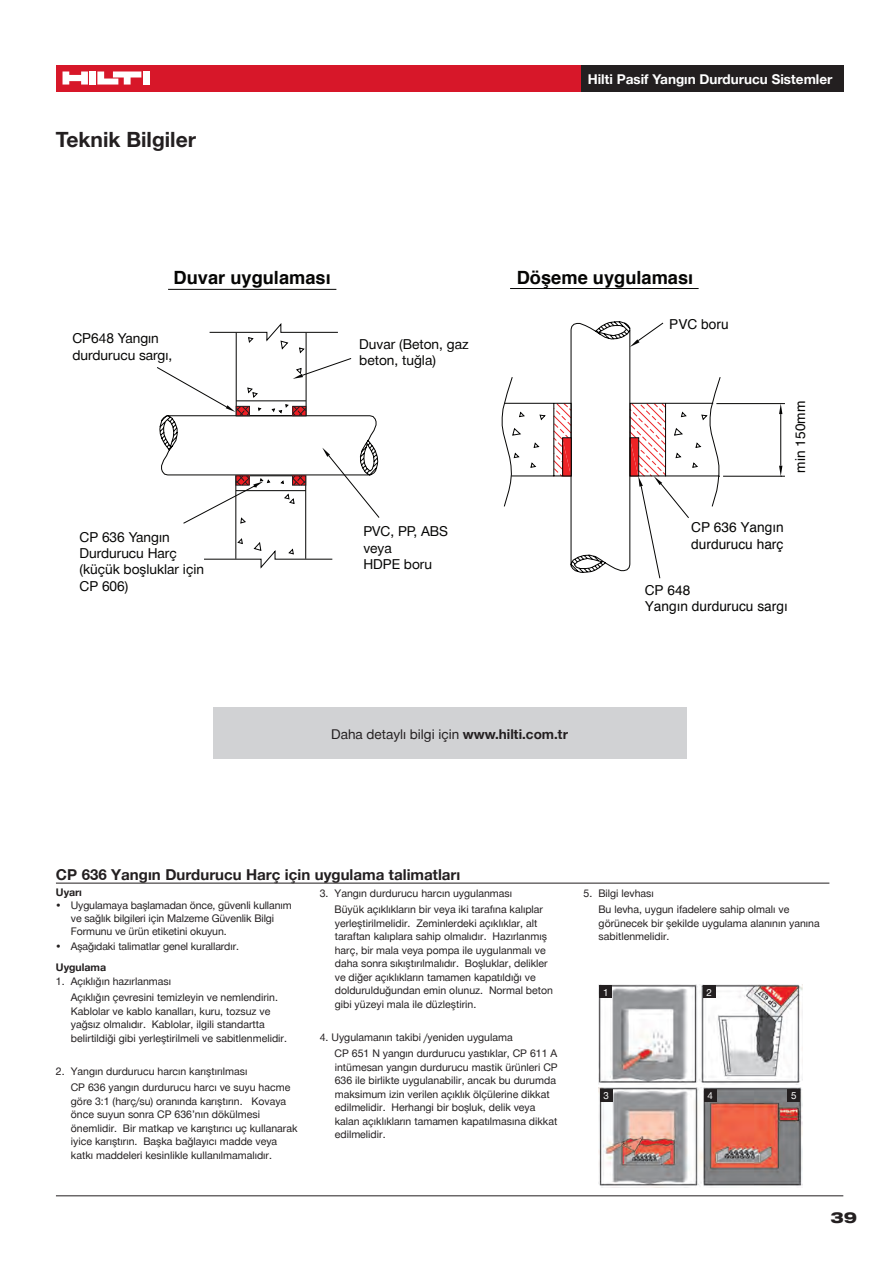
<style>
.page{position:relative;width:896px;height:1264px;background:#fff}
.page>*{position:absolute;margin:0;border:0;box-sizing:border-box;transform-origin:0 0}
.t1{font:700 21px "Hilti";color:#231f20}
.t2{font:700 18.3px "Helvetica";color:#050504}
.t3{font:700 15px "Hilti";color:#231f20}
.t4{font:800 expanded 15px "Hilti";color:#231f20}
.t5{font:13.65px/16.4px "Hilti";color:#050504}
.t6{font:13.65px/16.4px "Helvetica";color:#050504}
.t7{font:13.5px "Hilti";color:#231f20}
.t8{font:700 13.5px "Hilti";color:#fff}
.t9{font:10.5px/13.5px "Hilti";color:#231f20}
.t10{font:700 10.5px "Hilti";color:#231f20}
.t11{font:9.75px "Hilti";color:#fff}
.s1{font-weight:700}
</style>
<div class="page">
<div style="left:56px;top:65px;width:526px;height:26px;background:#d71729"></div>
<div style="left:580px;top:65px;width:262px;height:26px;background:#231f20"></div>
<div style="left:89px;top:71px;width:7px;height:14px;background:#fff"></div>
<div style="left:143px;top:71px;width:6px;height:14px;background:#fff"></div>
<svg style="left:62px;top:71px;width:26px;height:14px"></svg>
<svg style="left:97px;top:71px;width:44px;height:14px"></svg>
<hr style="left:56px;top:1195px;width:786px;height:1px;background:#231f20">
<hr style="left:56px;top:883px;width:773px;height:1px;background:#231f20">
<img style="left:598px;top:984px;width:204px;height:100px">
<img style="left:598px;top:1087px;width:204px;height:99px">
<hr style="left:168px;top:289px;width:168px;height:1px;background:#050504">
<hr style="left:510px;top:288px;width:188px;height:1px;background:#050504">
<svg style="left:204px;top:538px;width:128px;height:30px"></svg>
<svg style="left:157px;top:323px;width:223px;height:201px"></svg>
<svg style="left:501px;top:321px;width:284px;height:258px"></svg>
<div style="left:599px;top:985px;width:13px;height:13px;background:#231f20"></div>
<div style="left:702px;top:985px;width:13px;height:13px;background:#231f20"></div>
<div style="left:703px;top:1088px;width:13px;height:13px;background:#231f20"></div>
<div style="left:787px;top:1089px;width:12px;height:12px;background:#231f20"></div>
<div style="left:599px;top:1088px;width:13px;height:13px;background:#231f20"></div>
<div style="left:213px;top:707px;width:473px;height:52px;background:#d1d2d4"></div>
<p class="t8" style="left:587px;top:70px;width:246px">Hilti Pasif Yangın Durdurucu Sistemler</p>
<h1 class="t1" style="left:56px;top:124px;width:141px">Teknik Bilgiler</h1>
<h2 class="t2" style="left:173px;top:262px;width:159px">Duvar uygulaması</h2>
<h2 class="t2" style="left:516px;top:262px;width:178px">Döşeme uygulaması</h2>
<h3 class="t6" style="left:669px;top:317px;width:61px">PVC boru</h3>
<h3 class="t5" style="left:72px;top:330px;width:101px">CP648 Yangın durdurucu sargı,</h3>
<h3 class="t5" style="left:359px;top:336px;width:111px">Duvar (Beton, gaz beton, tuğla)</h3>
<h3 class="t6" style="left:792px;top:472px;width:73px;rotate:-90deg">min 150mm</h3>
<h3 class="t5" style="left:79px;top:528px;width:126px">CP 636 Yangın<br>Durdurucu Harç (küçük boşluklar için<br>CP 606)</h3>
<h3 class="t5" style="left:363px;top:523px;width:86px">PVC, PP, ABS veya<br>HDPE boru</h3>
<h3 class="t6" style="left:691px;top:520px;width:94px">CP 636 Yangın durdurucu harç</h3>
<h3 class="t6" style="left:644px;top:582px;width:144px">CP 648<br>Yangın durdurucu sargı</h3>
<p class="t7" style="left:331px;top:724px;width:238px">Daha detaylı bilgi için <span class="s1">www.hilti.com.tr</span></p>
<h3 class="t3" style="left:56px;top:863px;width:405px">CP 636 Yangın Durdurucu Harç için uygulama talimatları</h3>
<p class="t10" style="left:56px;top:885px;width:28px">Uyarı</p>
<p class="t9" style="left:71px;top:899px;width:222px;line-height:12.8px;text-indent:-15px">• Uygulamaya başlamadan önce, güvenli kullanım ve sağlık bilgileri için Malzeme Güvenlik Bilgi<br>Formunu ve ürün etiketini okuyun.</p>
<p class="t9" style="left:56px;top:940px;width:184px">• Aşağıdaki talimatlar genel kurallardır.</p>
<p class="t10" style="left:56px;top:960px;width:52px">Uygulama</p>
<p class="t9" style="left:71px;top:972px;width:209px;line-height:16.5px;text-indent:-15px">1. Açıklığın hazırlanması<br>Açıklığın çevresini temizleyin ve nemlendirin.</p>
<p class="t9" style="left:71px;top:1004px;width:217px">Kablolar ve kablo kanalları, kuru, tozsuz ve yağsız olmalıdır. Kablolar, ilgili standartta belirtildiği gibi yerleştirilmeli ve sabitlenmelidir.</p>
<p class="t9" style="left:71px;top:1062px;width:221px;line-height:16.5px;text-indent:-15px">2. Yangın durdurucu harcın karıştırılması<br>CP 636 yangın durdurucu harcı ve suyu hacme</p>
<p class="t9" style="left:71px;top:1094px;width:228px">göre 3:1 (harç/su) oranında karıştırın. Kovaya önce suyun sonra CP 636’nın dökülmesi önemlidir. Bir matkap ve karıştırıcı uç kullanarak iyice karıştırın. Başka bağlayıcı madde veya katkı maddeleri kesinlikle kullanılmamalıdır.</p>
<p class="t9" style="left:334px;top:884px;width:210px;line-height:16.5px;text-indent:-15px">3. Yangın durdurucu harcın uygulanması<br>Büyük açıklıkların bir veya iki tarafına kalıplar</p>
<p class="t9" style="left:334px;top:916px;width:220px">yerleştirilmelidir. Zeminlerdeki açıklıklar, alt taraftan kalıplara sahip olmalıdır. Hazırlanmış harç, bir mala veya pompa ile uygulanmalı ve daha sonra sıkıştırılmalıdır. Boşluklar, delikler ve diğer açıklıkların tamamen kapatıldığı ve doldurulduğundan emin olunuz. Normal beton gibi yüzeyi mala ile düzleştirin.</p>
<p class="t9" style="left:334px;top:1028px;width:224px;line-height:16.5px;text-indent:-15px">4. Uygulamanın takibi /yeniden uygulama<br>CP 651 N yangın durdurucu yastıklar, CP 611 A</p>
<p class="t9" style="left:334px;top:1060px;width:224px">intümesan yangın durdurucu mastik ürünleri CP 636 ile birlikte uygulanabilir, ancak bu durumda maksimum izin verilen açıklık ölçülerine dikkat edilmelidir. Herhangi bir boşluk, delik veya kalan açıklıkların tamamen kapatılmasına dikkat edilmelidir.</p>
<p class="t9" style="left:598px;top:884px;width:192px;line-height:16.5px;text-indent:-15px">5. Bilgi levhası<br>Bu levha, uygun ifadelere sahip olmalı ve</p>
<p class="t9" style="left:598px;top:916px;width:222px">görünecek bir şekilde uygulama alanının yanına sabitlenmelidir.</p>
<p class="t11" style="left:603px;top:985px;width:7px">1</p>
<p class="t11" style="left:706px;top:985px;width:7px">2</p>
<p class="t11" style="left:603px;top:1088px;width:7px">3</p>
<p class="t11" style="left:707px;top:1088px;width:7px">4</p>
<p class="t11" style="left:790px;top:1089px;width:7px">5</p>
<h3 class="t4" style="left:830px;top:1207px;width:28px">39</h3>
</div>
